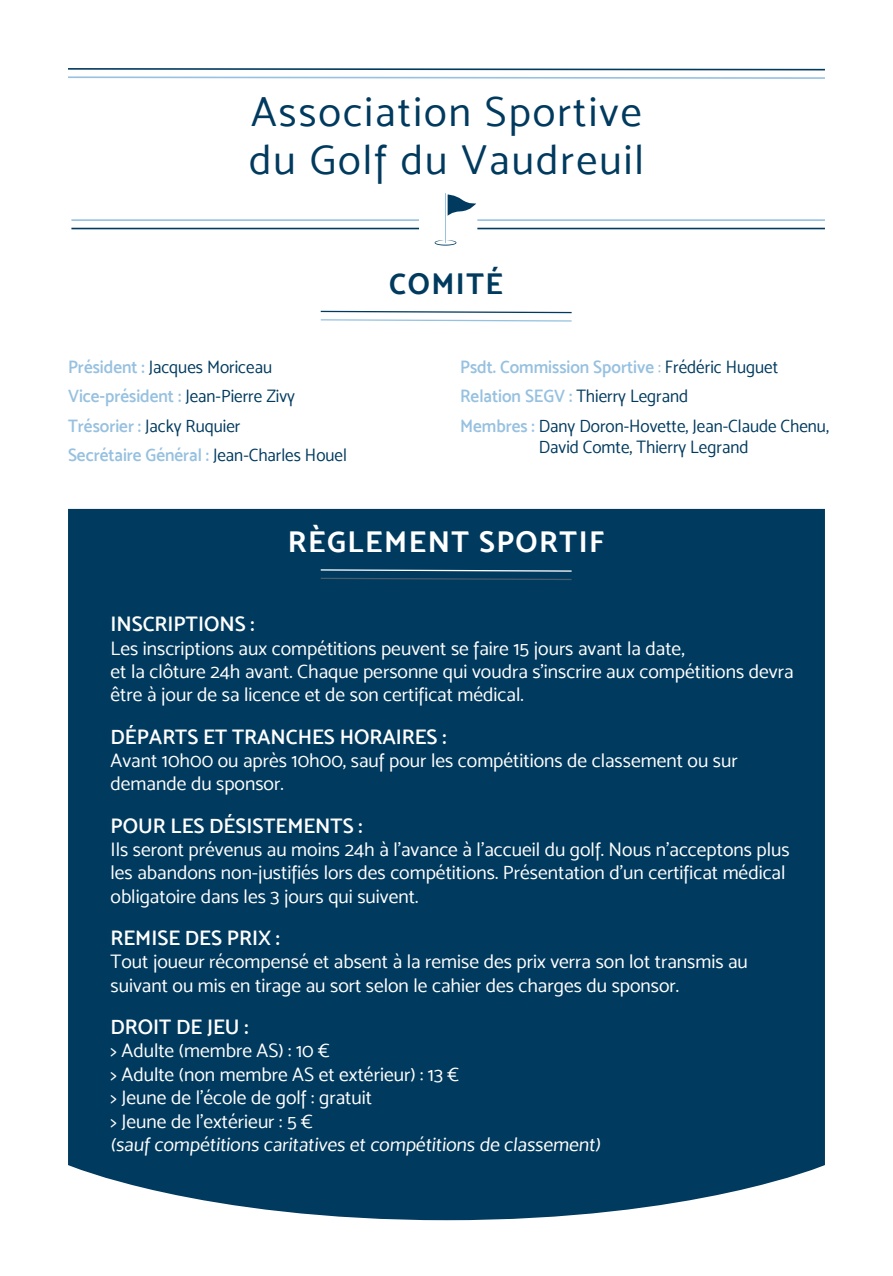
<style>
.page{position:relative;width:893px;height:1276px;background:#fff}
.page>*{position:absolute;margin:0;border:0;box-sizing:border-box;transform-origin:0 0}
.t1{font:42px/48px "Mosk Normal 400";letter-spacing:.05em;color:#003a5e}
.t2{font:30px "Mosk Bold 700";letter-spacing:.05em;color:#fff}
.t3{font:30px "Mosk Bold 700";letter-spacing:.05em;color:#003a5e}
.t4{font:21px "Mosk Semi Bold 600";color:#fff}
.t5{font:19.5px/23.4px "Mosk Normal 400";color:#fff}
.t6{font:18px/29.4px "Mosk Normal 400";color:#003a5e;scale:.95 1}
.t7{font:18px "Mosk Semi Bold 600";color:#97c1e0;scale:.95 1}
.s1{font-family:"Mosk Semi Bold 600";color:#97c1e0}
.s2{font-family:"Mosk Normal 400";color:#003a5e}
.s3{font-family:"Mosk Normal 400"}
</style>
<div class="page">
<hr style="left:68px;top:76px;width:757px;height:3px;background:#97c1e0">
<hr style="left:68px;top:68px;width:757px;height:2px;background:#003a5e">
<hr style="left:71px;top:219px;width:348px;height:2px;background:#97c1e0">
<hr style="left:71px;top:228px;width:348px;height:1px;background:#003a5e">
<hr style="left:477px;top:219px;width:348px;height:2px;background:#97c1e0">
<hr style="left:477px;top:228px;width:348px;height:1px;background:#003a5e">
<hr style="left:445px;top:193px;width:1px;height:50px;background:#97c1e0">
<svg style="left:435px;top:240px;width:21px;height:6px"></svg>
<svg style="left:448px;top:194px;width:28px;height:22px"></svg>
<svg style="left:320px;top:310px;width:252px;height:12px"></svg>
<div style="left:68px;top:509px;width:757px;height:711px;background:#003a5e"></div>
<svg style="left:319px;top:568px;width:254px;height:13px;background:#1f506f"></svg>
<h1 class="t1" style="left:249px;top:87px;width:396px">Association Sportive du Golf du Vaudreuil</h1>
<p class="t6" style="left:68px;top:352px;width:216px"><span class="s1">PRÉSIDENT :</span> Jacques Moriceau</p>
<p class="t7" style="left:68px;top:385px;width:240px">VICE-PRÉSIDENT : <span class="s2">Jean-Pierre Zivy</span></p>
<p class="t6" style="left:68px;top:411px;width:183px"><span class="s1">TRÉSORIER :</span> Jacky Ruquier</p>
<p class="t7" style="left:68px;top:444px;width:295px">SECRÉTAIRE GÉNÉRAL : <span class="s2">Jean-Charles Houel</span></p>
<h2 class="t3" style="left:389px;top:265px;width:115px">COMITÉ</h2>
<p class="t7" style="left:460px;top:356px;width:336px">PSDT. COMMISSION SPORTIVE <span class="s3">:</span> <span class="s2">Frédéric Huguet</span></p>
<p class="t6" style="left:460px;top:381px;width:390px"><span class="s1">RELATION SEGV :</span> Thierry Legrand<br><span class="s1">MEMBRES :</span> Dany Doron-Hovette, Jean-Claude Chenu,</p>
<p class="t6" style="left:539px;top:432px;width:222px">David Comte, Thierry Legrand</p>
<h2 class="t2" style="left:288px;top:524px;width:318px">RÈGLEMENT SPORTIF</h2>
<p class="t4" style="left:111px;top:611px;width:67px">INSCRIPTI</p>
<p class="t4" style="left:204px;top:611px;width:52px">ONS :</p>
<p class="t5" style="left:111px;top:636px;width:684px">Les inscriptions aux compétitions peuvent se faire 15 jours avant la date,<br>et la clôture 24h avant. Chaque personne qui voudra s’inscrire aux compétitions devra être à jour de sa licence et de son certificat médical.</p>
<p class="t4" style="left:111px;top:724px;width:337px">DÉPARTS ET TRANCHES HORAI RES :</p>
<p class="t5" style="left:111px;top:748px;width:629px">Avant 10h00 ou après 10h00, sauf pour les compétitions de classement ou sur demande du sponsor.</p>
<p class="t4" style="left:111px;top:813px;width:136px">POUR LES DÉSIST</p>
<p class="t4" style="left:276px;top:813px;width:88px">EMENTS :</p>
<p class="t5" style="left:111px;top:837px;width:681px">Ils seront prévenus au moins 24h à l’avance à l’accueil du golf. Nous n’acceptons plus les abandons non-justifiés lors des compétitions. Présentation d’un certificat médical obligatoire dans les 3 jours qui suivent.</p>
<p class="t4" style="left:111px;top:925px;width:171px">REMISE DES PRIX :</p>
<p class="t5" style="left:111px;top:950px;width:639px">Tout joueur récompensé et absent à la remise des prix verra son lot transmis au suivant ou mis en tirage au sort selon le cahier des charges du sponsor.</p>
<p class="t4" style="left:111px;top:1014px;width:139px">DROIT DE JEU :</p>
<p class="t5" style="left:111px;top:1039px;width:494px">&gt; Adulte (membre AS) : 10 €<br>&gt; Adulte (non membre AS et extérieur) : 13 €<br>&gt; Jeune de l’école de golf : gratuit<br>&gt; Jeune de l’extérieur : 5 €<br>(sauf compétitions caritatives et compétitions de classement)</p>
</div>
